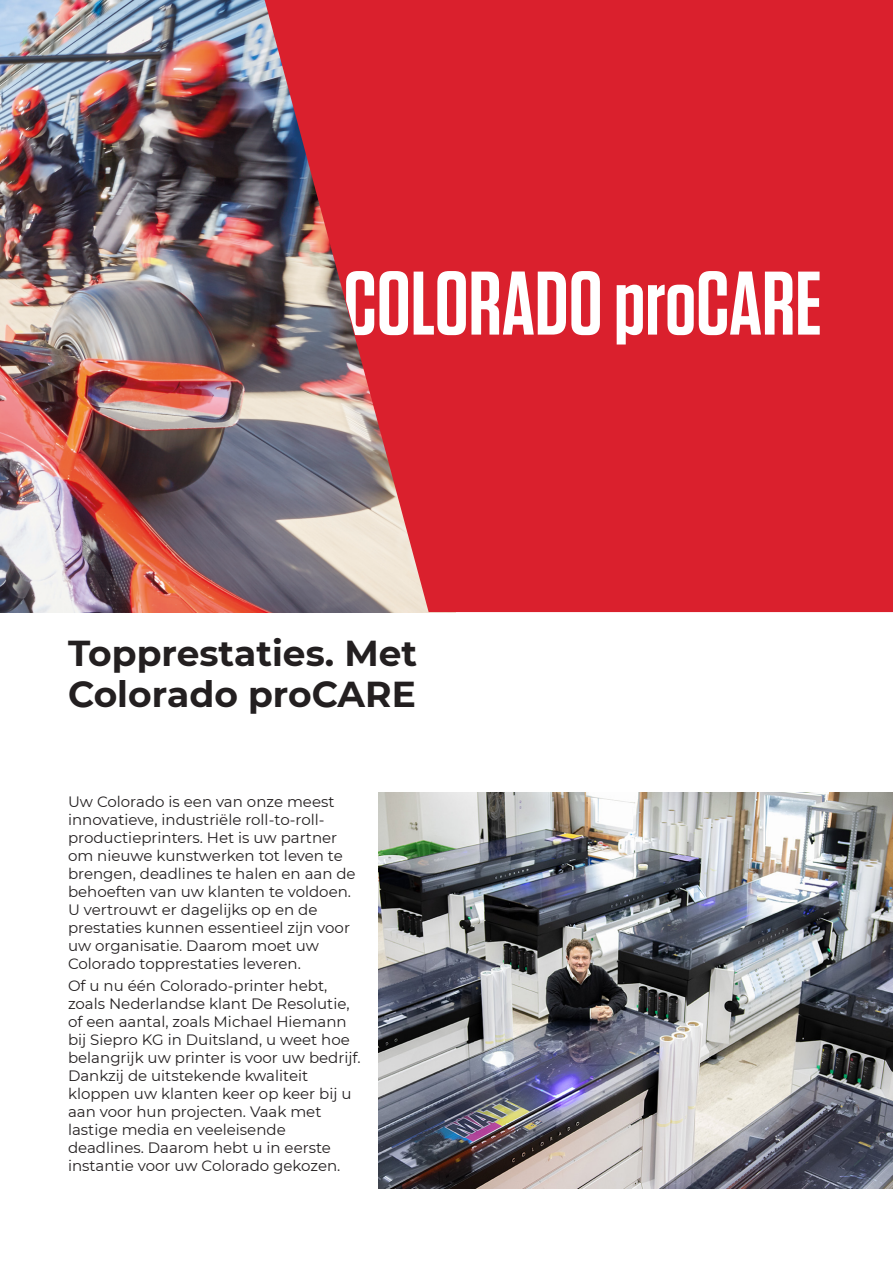
<style>
.page{position:relative;width:893px;height:1263px;background:#fff}
.page>*{position:absolute;margin:0;border:0;box-sizing:border-box;transform-origin:0 0}
.t1{font:600 90px "Tungsten";color:#fff}
.Sub_Title{font:700 36px/40.5px "Montserrat";color:#231f20}
.Body_tekst{font:15px/18px "Montserrat";color:#231f20}
.s1{font-family:"Tungsten Reveal EXT";font-weight:400}
</style>
<div class="page">
<img style="left:0;top:0;width:265px;height:612px">
<svg style="left:265px;top:0;width:628px;height:612px;background:#d02e3a"></svg>
<img style="left:378px;top:792px;width:515px;height:396px">
<p class="t1" style="left:341px;top:256px;width:482px"><span class="s1">C</span>OLORADO proCARE</p>
<p class="Sub_Title" style="left:68px;top:631px;width:351px">Topprestaties. Met<br>Colorado proCARE</p>
<p class="Body_tekst" style="left:68px;top:792px;width:289px">Uw Colorado is een van onze meest innovatieve, industriële roll-to-roll&shy;productieprinters. Het is uw partner om nieuwe kunstwerken tot leven te brengen, deadlines te halen en aan de behoeften van uw klanten te voldoen.<br>U vertrouwt er dagelijks op en de prestaties kunnen essentieel zijn voor uw organisatie. Daarom moet uw Colorado topprestaties leveren.</p>
<p class="Body_tekst" style="left:68px;top:976px;width:294px">Of u nu één Colorado-printer hebt, zoals Nederlandse klant De Resolutie, of een aantal, zoals Michael Hiemann bij Siepro KG in Duitsland, u weet hoe belangrijk uw printer is voor uw bedrijf.<br>Dankzij de uitstekende kwaliteit kloppen uw klanten keer op keer bij u aan voor hun projecten. Vaak met lastige media en veeleisende deadlines. Daarom hebt u in eerste instantie voor uw Colorado gekozen.</p>
</div>
